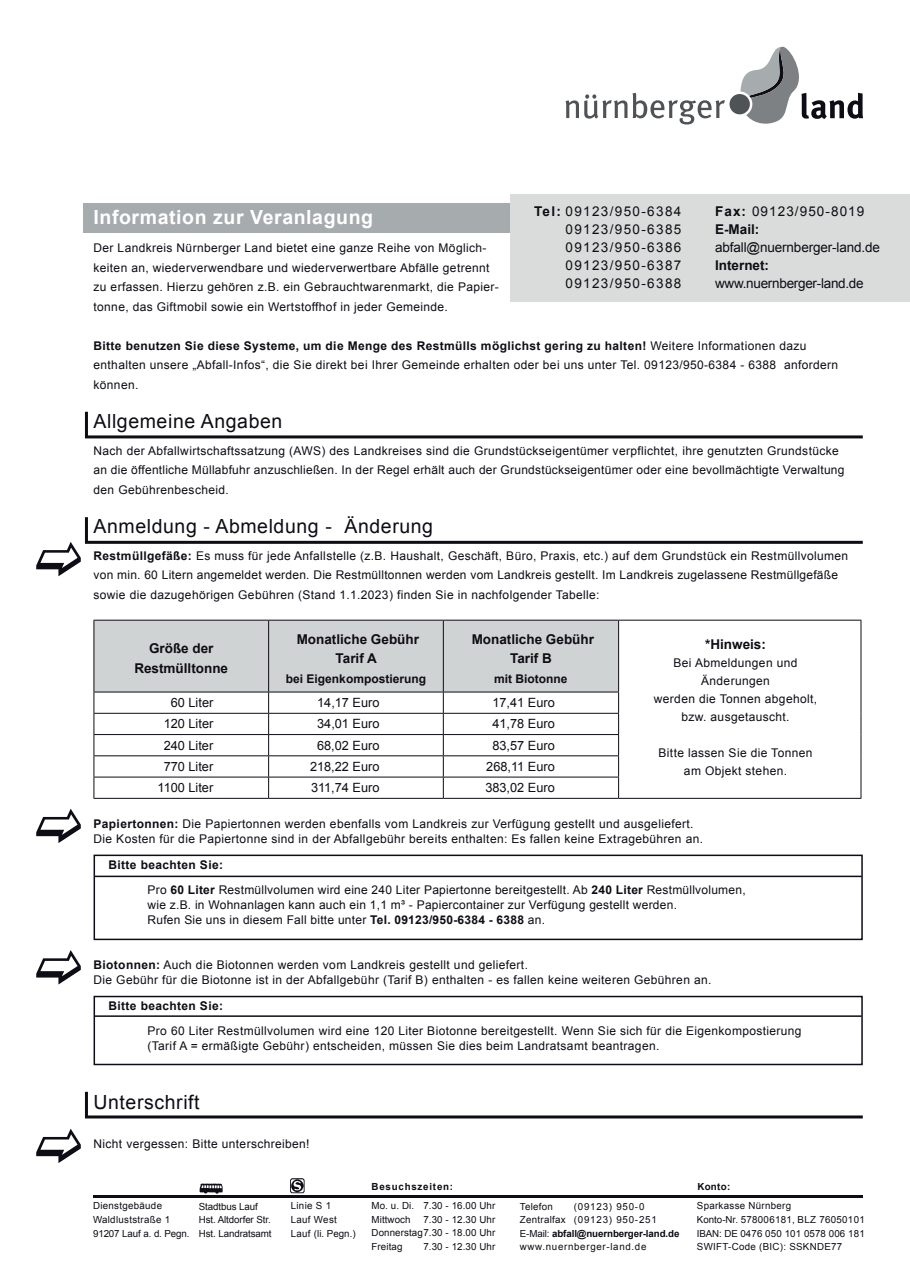
<style>
.page{position:relative;width:910px;height:1280px;background:#fff}
.page>*{position:absolute;margin:0;border:0;box-sizing:border-box;transform-origin:0 0}
.t1{font:19.5px "Arial";letter-spacing:.03em;color:#0e0c14}
.t2{font:700 19.5px "Arial";letter-spacing:.03em;color:#fff}
.t3{font:19.5px "Arial";letter-spacing:.03em;color:#fff}
.t4{font:13.5px/18px "Arial";letter-spacing:.08em;color:#0e0c14;text-align:justify}
.t5{font:700 13.5px/19.5px "Arial";color:#0e0c14;text-align:center}
.t6{font:13.5px "Arial";letter-spacing:-.01em;color:#0e0c14}
.t7{font:13.5px "Arial";letter-spacing:-.02em;color:#0e0c14}
.t8{font:12.75px "Arial";color:#0e0c14}
.t9{font:12px/19.5px "Arial";letter-spacing:.03em;color:#0e0c14}
.t10{font:700 12px "Arial";color:#0e0c14}
.t11{font:700 12px "Arial";letter-spacing:.03em;color:#0e0c14}
.t12{font:9.75px/13.5px "Arial";letter-spacing:.03em;color:#0e0c14}
.t13{font:9.75px/13.5px "Arial";letter-spacing:.07em;color:#0e0c14}
.t14{font:9.75px/13.5px "Arial";letter-spacing:.01em;color:#0e0c14}
.t15{font:9.75px/13.5px "Arial";letter-spacing:-.01em;color:#0e0c14}
.t16{font:700 9.75px "Arial";letter-spacing:.08em;color:#0e0c14}
.s1{font-weight:700}
</style>
<div class="page">
<svg style="left:85px;top:411px;width:778px;height:28px"></svg>
<svg style="left:85px;top:1091px;width:778px;height:28px"></svg>
<div style="left:83px;top:203px;width:428px;height:29px;background:#a6abad"></div>
<svg style="left:36px;top:517px;width:827px;height:59px"></svg>
<svg style="left:36px;top:809px;width:45px;height:34px"></svg>
<svg style="left:36px;top:950px;width:45px;height:34px"></svg>
<svg style="left:36px;top:1129px;width:45px;height:34px"></svg>
<hr style="left:619px;top:620px;width:242px;height:1px;background:#0e0c14">
<hr style="left:861px;top:620px;width:1px;height:72px;background:#0e0c14">
<svg style="left:861px;top:692px;width:1px;height:106px"></svg>
<hr style="left:619px;top:798px;width:242px;height:1px;background:#0e0c14">
<hr style="left:94px;top:798px;width:175px;height:1px;background:#0e0c14">
<hr style="left:269px;top:798px;width:174px;height:1px;background:#0e0c14">
<hr style="left:443px;top:798px;width:176px;height:1px;background:#0e0c14">
<svg style="left:94px;top:620px;width:525px;height:178px"></svg>
<hr style="left:94px;top:713px;width:175px;height:1px;background:#0e0c14">
<hr style="left:269px;top:713px;width:174px;height:1px;background:#0e0c14">
<hr style="left:443px;top:713px;width:176px;height:1px;background:#0e0c14">
<img style="left:199px;top:1183px;width:24px;height:11px">
<img style="left:290px;top:1178px;width:15px;height:16px">
<hr style="left:94px;top:1195px;width:769px;height:2px;background:#0e0c14">
<div style="left:510px;top:194px;width:400px;height:108px;background:#dadcdb"></div>
<svg style="left:566px;top:93px;width:159px;height:32px"></svg>
<div style="left:729px;top:94px;width:21px;height:20px;background:#505356;border-radius:50%"></div>
<svg style="left:740px;top:47px;width:123px;height:77px"></svg>
<div style="left:94px;top:854px;width:769px;height:86px;border:2px solid #0e0c14"></div>
<hr style="left:94px;top:876px;width:768px;height:1px;background:#0e0c14">
<div style="left:94px;top:996px;width:769px;height:69px;border:2px solid #0e0c14"></div>
<hr style="left:94px;top:1015px;width:768px;height:2px;background:#0e0c14">
<p class="t4" style="left:565px;top:202px;width:117px;text-indent:-31px"><span class="s1">Tel:</span> 09123/950-6384<br>09123/950-6385<br>09123/950-6386<br>09123/950-6387<br>09123/950-6388</p>
<p class="t4" style="left:715px;top:202px;width:151px"><span class="s1">Fax:</span> 09123/950-8019<br><span class="s1">E-Mail:</span></p>
<h1 class="t2" style="left:94px;top:204px;width:281px">Information zur Veranlagung</h1>
<h1 class="t3" style="left:128px;top:204px;width:227px">rmation zur Veranlagung</h1>
<p class="t9" style="left:94px;top:238px;width:407px">Der Landkreis Nürnberger Land bietet eine ganze Reihe von Möglich&shy;keiten an, wiederverwendbare und wiederverwertbare Abfälle getrennt zu erfassen. Hierzu gehören z.B. ein Gebrauchtwarenmarkt, die Papier&shy;tonne, das Giftmobil sowie ein Wertstoffhof in jeder Gemeinde.</p>
<p class="t9" style="left:94px;top:336px;width:746px"><span class="s1">Bitte benutzen Sie diese Systeme, um die Menge des Restmülls möglichst gering zu halten!</span> Weitere Informationen dazu enthalten unsere „Abfall-Infos“, die Sie direkt bei Ihrer Gemeinde erhalten oder bei uns unter Tel. 09123/950-6384 - 6388 anfordern können.</p>
<h1 class="t1" style="left:94px;top:408px;width:190px">Allgemeine Angaben</h1>
<p class="t9" style="left:94px;top:441px;width:752px">Nach der Abfallwirtschaftssatzung (AWS) des Landkreises sind die Grundstückseigentümer verpflichtet, ihre genutzten Grundstücke an die öffentliche Müllabfuhr anzuschließen. In der Regel erhält auch der Grundstückseigentümer oder eine bevollmächtigte Verwaltung den Gebührenbescheid.</p>
<h1 class="t1" style="left:94px;top:513px;width:341px">Anmeldung - Abmeldung - Änderung</h1>
<p class="t9" style="left:94px;top:546px;width:756px"><span class="s1">Restmüllgefäße:</span> Es muss für jede Anfallstelle (z.B. Haushalt, Geschäft, Büro, Praxis, etc.) auf dem Grundstück ein Restmüllvolumen von min. 60 Litern angemeldet werden. Die Restmülltonnen werden vom Landkreis gestellt. Im Landkreis zugelassene Restmüllgefäße sowie die dazugehörigen Gebühren (Stand 1.1.2023) finden Sie in nachfolgender Tabelle:</p>
<p class="t6" style="left:715px;top:238px;width:166px">abfall@nuernberger-land.de</p>
<p class="t5" style="left:715px;top:256px;width:55px">Internet:</p>
<p class="t7" style="left:715px;top:274px;width:150px">www.nuernberger-land.de</p>
<p class="t5" style="left:134px;top:639px;width:95px">Größe der<br>Restmülltonne</p>
<p class="t5" style="left:297px;top:629px;width:124px">Monatliche Gebühr<br>Tarif A</p>
<p class="t10" style="left:286px;top:670px;width:142px">bei Eigenkompostierung</p>
<p class="t5" style="left:472px;top:629px;width:124px">Monatliche Gebühr<br>Tarif B</p>
<p class="t10" style="left:494px;top:670px;width:75px">mit Biotonne</p>
<p class="t8" style="left:171px;top:694px;width:44px">60 Liter</p>
<p class="t8" style="left:317px;top:694px;width:64px">14,17 Euro</p>
<p class="t8" style="left:492px;top:694px;width:64px">17,41 Euro</p>
<p class="t8" style="left:164px;top:715px;width:51px">120 Liter</p>
<p class="t8" style="left:317px;top:715px;width:64px">34,01 Euro</p>
<p class="t8" style="left:492px;top:715px;width:64px">41,78 Euro</p>
<p class="t8" style="left:164px;top:737px;width:51px">240 Liter</p>
<p class="t8" style="left:317px;top:737px;width:64px">68,02 Euro</p>
<p class="t8" style="left:492px;top:737px;width:64px">83,57 Euro</p>
<p class="t8" style="left:164px;top:758px;width:51px">770 Liter</p>
<p class="t8" style="left:310px;top:758px;width:71px">218,22 Euro</p>
<p class="t8" style="left:486px;top:758px;width:70px">268,11 Euro</p>
<p class="t8" style="left:158px;top:779px;width:57px">1100 Liter</p>
<p class="t8" style="left:311px;top:779px;width:70px">311,74 Euro</p>
<p class="t8" style="left:485px;top:779px;width:71px">383,02 Euro</p>
<p class="t5" style="left:705px;top:635px;width:62px">*Hinweis:</p>
<p class="t9" style="left:654px;top:654px;width:165px;line-height:18px;text-align:center">Bei Abmeldungen und<br>Änderungen<br>werden die Tonnen abgeholt, bzw. ausgetauscht.</p>
<p class="t9" style="left:659px;top:744px;width:155px;line-height:18px;text-align:center">Bitte lassen Sie die Tonnen am Objekt stehen.</p>
<p class="t9" style="left:94px;top:817px;width:611px;line-height:15px"><span class="s1">Papiertonnen:</span> Die Papiertonnen werden ebenfalls vom Landkreis zur Verfügung gestellt und ausgeliefert.<br>Die Kosten für die Papiertonne sind in der Abfallgebühr bereits enthalten: Es fallen keine Extragebühren an.</p>
<p class="t9" style="left:148px;top:852px;width:600px;line-height:25.5px;text-indent:-39px"><span class="s1">Bitte beachten Sie:<br></span>Pro <span class="s1">60 Liter</span> Restmüllvolumen wird eine 240 Liter Papiertonne bereitgestellt. Ab <span class="s1">240 Liter</span> Restmüllvolumen,</p>
<p class="t9" style="left:148px;top:898px;width:531px;line-height:15px">wie z.B. in Wohnanlagen kann auch ein 1,1 m³ - Papiercontainer zur Verfügung gestellt werden.<br>Rufen Sie uns in diesem Fall bitte unter <span class="s1">Tel. 09123/950-6384 - 6388</span> an.</p>
<p class="t9" style="left:94px;top:958px;width:619px;line-height:15px"><span class="s1">Biotonnen:</span> Auch die Biotonnen werden vom Landkreis gestellt und geliefert.<br>Die Gebühr für die Biotonne ist in der Abfallgebühr (Tarif B) enthalten - es fallen keine weiteren Gebühren an.</p>
<p class="t11" style="left:109px;top:998px;width:116px">Bitte beachten Sie:</p>
<p class="t9" style="left:148px;top:1024px;width:656px;line-height:15px">Pro 60 Liter Restmüllvolumen wird eine 120 Liter Biotonne bereitgestellt. Wenn Sie sich für die Eigenkompostierung (Tarif A = ermäßigte Gebühr) entscheiden, müssen Sie dies beim Landratsamt beantragen.</p>
<h1 class="t1" style="left:94px;top:1089px;width:108px">Unterschrift</h1>
<p class="t9" style="left:94px;top:1134px;width:218px">Nicht vergessen: Bitte unterschreiben!</p>
<p class="t16" style="left:372px;top:1180px;width:83px">Besuchszeiten:</p>
<p class="t16" style="left:697px;top:1180px;width:34px">Konto:</p>
<p class="t14" style="left:423px;top:1199px;width:73px">7.30 - 16.00 Uhr<br>7.30 - 12.30 Uhr</p>
<p class="t12" style="left:423px;top:1239px;width:73px">7.30 - 12.30 Uhr</p>
<p class="t14" style="left:372px;top:1199px;width:125px">Mo. u. Di.<br>Mittwoch<br>Donnerstag7.30 - 18.00 Uhr<br>Freitag</p>
<p class="t15" style="left:199px;top:1199px;width:74px">Stadtbus Lauf<br>Hst. Altdorfer Str.<br>Hst. Landratsamt</p>
<p class="t12" style="left:291px;top:1199px;width:66px">Linie S 1<br>Lauf West<br>Lauf (li. Pegn.)</p>
<p class="t12" style="left:697px;top:1199px;width:169px">Sparkasse Nürnberg<br>Konto-Nr. 578006181, BLZ 76050101<br>IBAN: DE 0476 050 101 0578 006 181<br>SWIFT-Code (BIC): SSKNDE77</p>
<p class="t12" style="left:93px;top:1199px;width:98px">Dienstgebäude<br>Waldluststraße 1<br>91207 Lauf a. d. Pegn.</p>
<p class="t12" style="left:520px;top:1199px;width:35px">Telefon</p>
<p class="t13" style="left:520px;top:1199px;width:161px;text-indent:54px">(09123) 950-0<br>Zentralfax (09123) 950-251<br>E-Mail: <span class="s1">abfall@nuernberger-land.de </span>www.nuernberger-land.de</p>
</div>
